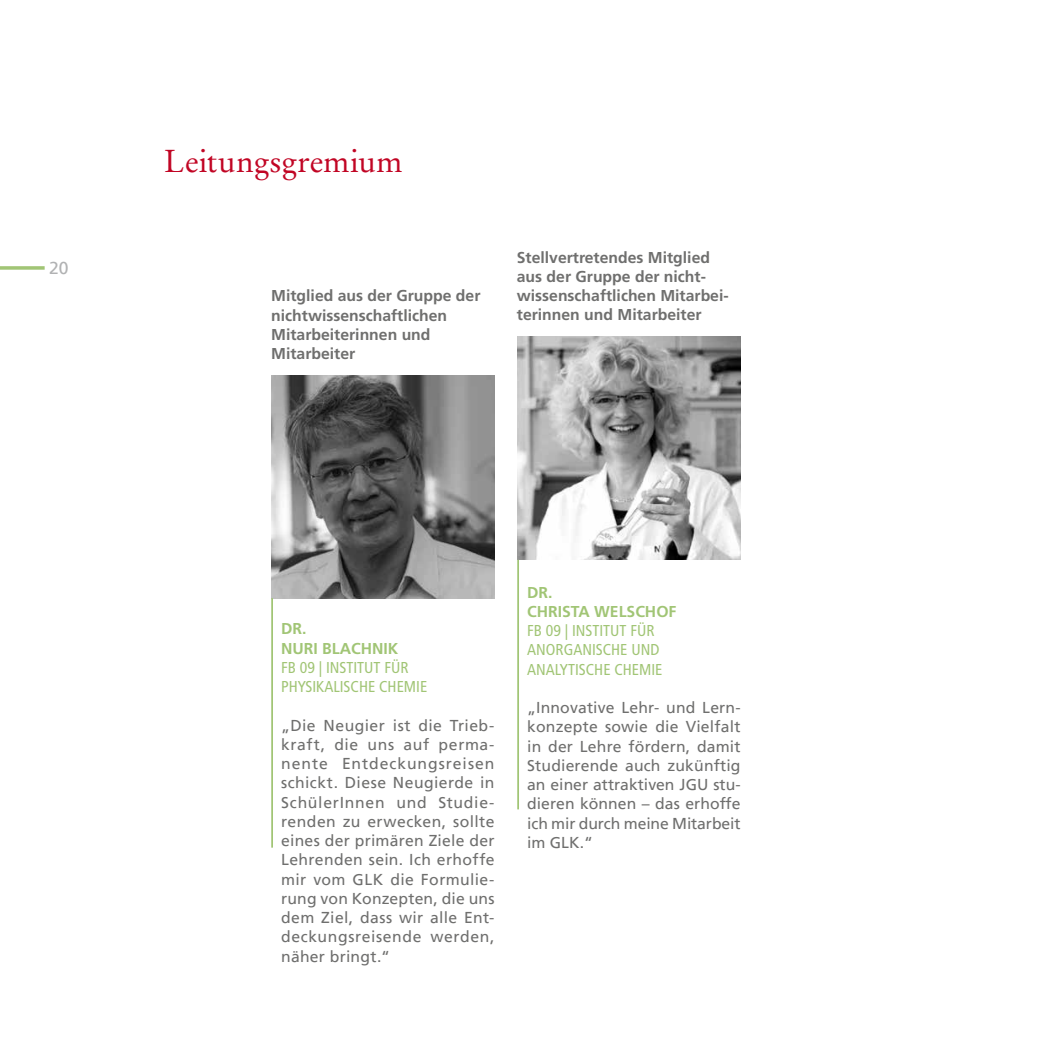
<style>
.page{position:relative;width:1042px;height:1042px;background:#fff}
.page>*{position:absolute;margin:0;border:0;box-sizing:border-box;transform-origin:0 0}
.t1{font:31.5px "Stempel Garamond";color:#c10524}
.t2{font:17.5px "Frutiger LT";color:#b1b2b3}
.t3{font:15.75px/19.2px "Frutiger LT";letter-spacing:.005em;color:#6f6f6e;text-align:justify}
.t4{font:700 15.75px/19.2px "Frutiger";color:#6f6f6e}
.t5{font:condensed 15.75px/19.2px "Frutiger LT Com";color:#a1c575}
.t6{font:700 15.75px/19.2px "Frutiger";color:#a1c575}
</style>
<div class="page">
<svg style="left:0;top:266px;width:45px;height:4px"></svg>
<img style="left:517px;top:336px;width:223px;height:224px">
<hr style="left:517px;top:560px;width:2px;height:249px;background:#a1c575">
<img style="left:271px;top:375px;width:223px;height:223px">
<hr style="left:271px;top:598px;width:2px;height:249px;background:#a1c575">
<p class="t2" style="left:49px;top:257px;width:21px">20</p>
<h1 class="t1" style="left:164px;top:142px;width:240px">Leitungsgremium</h1>
<p class="t4" style="left:271px;top:286px;width:211px">Mitglied aus der Gruppe der nichtwissenschaftlichen<br>Mitarbeiterinnen und<br>Mitarbeiter</p>
<p class="t4" style="left:517px;top:248px;width:213px">Stellvertretendes Mitglied aus der Gruppe der nicht&shy;wissenschaftlichen Mitarbei&shy;terinnen und Mitarbeiter</p>
<p class="t6" style="left:281px;top:619px;width:119px">DR.<br>NURI BLACHNIK</p>
<p class="t5" style="left:281px;top:658px;width:148px">FB 09 | INSTITUT FÜR<br>PHYSIKALISCHE CHEMIE</p>
<p class="t3" style="left:281px;top:715px;width:215px">„Die Neugier ist die Trieb&shy;kraft, die uns auf perma&shy;nente Entdeckungsreisen schickt. Diese Neugierde in SchülerInnen und Studie&shy;renden zu erwecken, sollte eines der primären Ziele der Lehrenden sein. Ich erhoffe mir vom GLK die Formulie&shy;rung von Konzepten, die uns dem Ziel, dass wir alle Ent&shy;deckungsreisende werden, näher bringt.“</p>
<p class="t6" style="left:527px;top:582px;width:151px">DR.<br>CHRISTA WELSCHOF</p>
<p class="t5" style="left:527px;top:621px;width:137px">FB 09 | INSTITUT FÜR<br>ANORGANISCHE UND<br>ANALYTISCHE CHEMIE</p>
<p class="t3" style="left:527px;top:698px;width:215px">„Innovative Lehr- und Lern&shy;konzepte sowie die Vielfalt in der Lehre fördern, damit Studierende auch zukünftig an einer attraktiven JGU stu&shy;dieren können – das erhoffe ich mir durch meine Mitarbeit im GLK.“</p>
</div>
